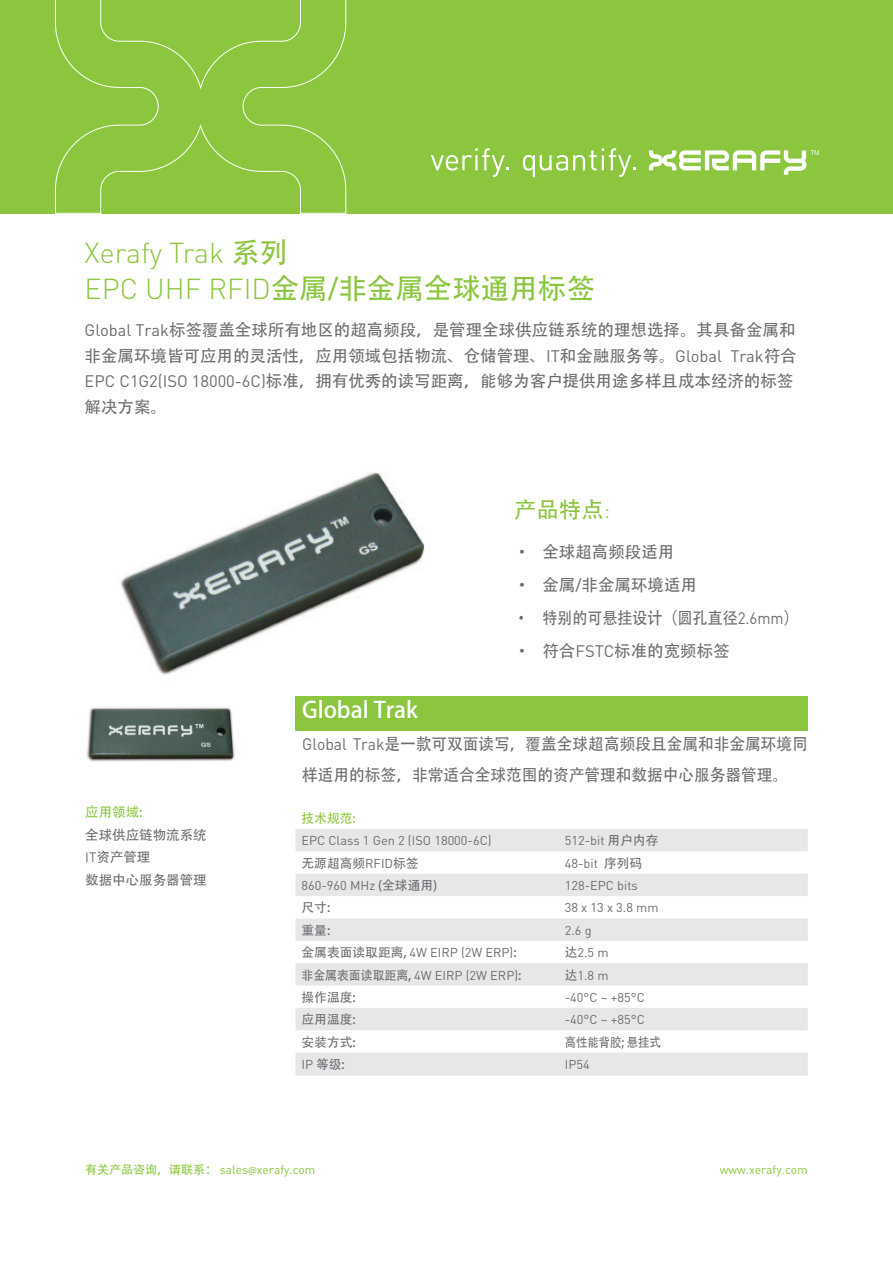
<style>
.page{position:relative;width:893px;height:1263px;background:#fff}
.page>*{position:absolute;margin:0;border:0;box-sizing:border-box;transform-origin:0 0}
.t1{font:28.5px "Adobe Heiti Std";color:#8bc63e}
.t2{font:300 28.5px "DIN";color:#8bc63e}
.t3{font:22.5px "Adobe Heiti Std";color:#fff}
.t4{font:22.5px "Adobe Heiti Std";color:#8bc63e}
.t5{font:16.5px/25.5px "Adobe Heiti Std";color:#6c6d70}
.t6{font:16.5px/31.5px "Adobe Heiti Std";color:#6c6d70;scale:.95 1}
.t7{font:16.5px "Adobe Heiti Std";color:#6c6d70;scale:.91 1}
.t8{font:13.5px "Adobe Heiti Std";color:#6c6d70}
.t9{font:13.5px "Adobe Heiti Std";color:#8bc63e}
.t10{font:12.75px "DIN";color:#6c6d70}
.t11{font:12.75px "Adobe Heiti Std";color:#6c6d70}
.t12{font:12.75px "Adobe Heiti Std";color:#6c6d70;scale:.89 1}
.t13{font:12.75px "Adobe Heiti Std";color:#8bc63e}
.t14{font:12px "DIN";color:#8bc63e}
.s1{font-family:"Adobe Heiti Std";font-weight:400}
.s2{font-family:"DIN";font-weight:300}
.s3{font-family:"DIN"}
.s4{font-family:"Adobe Heiti Std"}
.s5{font-family:"Myriad Pro"}
</style>
<div class="page">
<div style="left:0;top:0;width:893px;height:213px;background:#8bc63e"></div>
<svg style="left:431px;top:148px;width:78px;height:29px"></svg>
<svg style="left:523px;top:148px;width:113px;height:29px"></svg>
<svg style="left:649px;top:150px;width:170px;height:25px"></svg>
<svg style="left:55px;top:0;width:291px;height:214px"></svg>
<div style="left:296px;top:696px;width:512px;height:35px;background:#8bc63e"></div>
<svg style="left:295px;top:829px;width:513px;height:245px;fill:#e6e7e9"></svg>
<hr style="left:295px;top:1074px;width:264px;height:2px;background:#e6e7e9">
<hr style="left:559px;top:1074px;width:249px;height:2px;background:#e6e7e9">
<img style="left:120px;top:471px;width:304px;height:204px">
<img style="left:87px;top:707px;width:148px;height:55px">
<p class="t2" style="left:85px;top:236px;width:205px">Xerafy Trak <span class="s1">系列</span></p>
<p class="t1" style="left:85px;top:272px;width:512px"><span class="s2">EPC UHF RFID</span>金属/非金属全球通用标签</p>
<p class="t5" style="left:85px;top:318px;width:714px"><span class="s3">Global Trak</span>标签覆盖全球所有地区的超高频段，是管理全球供应链系统的理想选择。其具备金属和非金属环境皆可应用的灵活性，应用领域包括物流、仓储管理、<span class="s3">IT</span>和金融服务等。<span class="s3">Global Trak</span>符合<span class="s3">EPC C1G2(ISO 18000-6C)</span>标准，拥有优秀的读写距离，能够为客户提供用途多样且成本经济的标签解决方案。</p>
<p class="t4" style="left:514px;top:497px;width:98px">产品特点<span class="s2">:</span></p>
<p class="t9" style="left:85px;top:804px;width:59px">应用领域:</p>
<p class="t8" style="left:85px;top:827px;width:123px">全球供应链物流系统</p>
<p class="t8" style="left:85px;top:849px;width:67px"><span class="s3">IT</span>资产管理</p>
<p class="t8" style="left:85px;top:872px;width:123px">数据中心服务器管理</p>
<p class="t5" style="left:514px;top:539px;width:162px">· 全球超高频段适用</p>
<p class="t5" style="left:514px;top:572px;width:185px">· 金属/非金属环境适用</p>
<p class="t7" style="left:514px;top:608px;width:315px">· 特别的可悬挂设计（圆孔直径<span class="s3">2.6mm</span>）</p>
<p class="t5" style="left:514px;top:638px;width:217px">· 符合<span class="s3">FSTC</span>标准的宽频标签</p>
<p class="t3" style="left:302px;top:696px;width:117px">Global Trak</p>
<p class="t6" style="left:302px;top:728px;width:534px"><span class="s3">Global Trak</span>是一款可双面读写，覆盖全球超高频段且金属和非金属环境同样适用的标签，非常适合全球范围的资产管理和数据中心服务器管理。</p>
<p class="t13" style="left:301px;top:810px;width:56px">技术规范:</p>
<p class="t10" style="left:301px;top:833px;width:192px">EPC Class 1 Gen 2 (ISO 18000-6C)</p>
<p class="t10" style="left:565px;top:833px;width:95px">512-bit <span class="s4">用户内存</span></p>
<p class="t11" style="left:301px;top:855px;width:119px">无源超高频<span class="s3">RFID</span>标签</p>
<p class="t10" style="left:565px;top:855px;width:79px">48-bit <span class="s4">序列码</span></p>
<p class="t10" style="left:301px;top:877px;width:137px">860-960 MHz <span class="s4">(全球通用)</span></p>
<p class="t10" style="left:565px;top:877px;width:75px">128-EPC bits</p>
<p class="t11" style="left:301px;top:900px;width:30px">尺寸:</p>
<p class="t10" style="left:565px;top:900px;width:95px">38 x 13 x 3.8 mm</p>
<p class="t11" style="left:301px;top:922px;width:30px">重量:</p>
<p class="t10" style="left:565px;top:922px;width:28px">2.6 g</p>
<p class="t10" style="left:301px;top:944px;width:217px"><span class="s4">金属表面读取距离,</span> 4W EIRP (2W ERP)<span class="s4">:</span></p>
<p class="t10" style="left:565px;top:944px;width:45px"><span class="s4">达</span>2.5 m</p>
<p class="t10" style="left:301px;top:967px;width:221px"><span class="s4">非金属表面读取距离,</span> 4W EIRP (2W ERP)<span class="s4">:</span></p>
<p class="t10" style="left:565px;top:967px;width:45px"><span class="s4">达</span>1.8 m</p>
<p class="t11" style="left:301px;top:989px;width:56px">操作温度:</p>
<p class="t10" style="left:565px;top:989px;width:81px">-40°C ~ +85°C</p>
<p class="t11" style="left:301px;top:1012px;width:56px">应用温度:</p>
<p class="t10" style="left:565px;top:1012px;width:81px">-40°C ~ +85°C</p>
<p class="t11" style="left:301px;top:1034px;width:56px">安装方式:</p>
<p class="t12" style="left:565px;top:1034px;width:110px">高性能背胶; 悬挂式</p>
<p class="t11" style="left:301px;top:1056px;width:45px"><span class="s3">IP</span> 等级:</p>
<p class="t10" style="left:565px;top:1056px;width:26px">IP54</p>
<p class="t14" style="left:85px;top:1162px;width:232px"><span class="s4">有关产品咨询，请联系：</span> sales<span class="s5">@</span>xerafy.com</p>
<p class="t14" style="left:720px;top:1162px;width:89px">www.xerafy.com</p>
</div>
